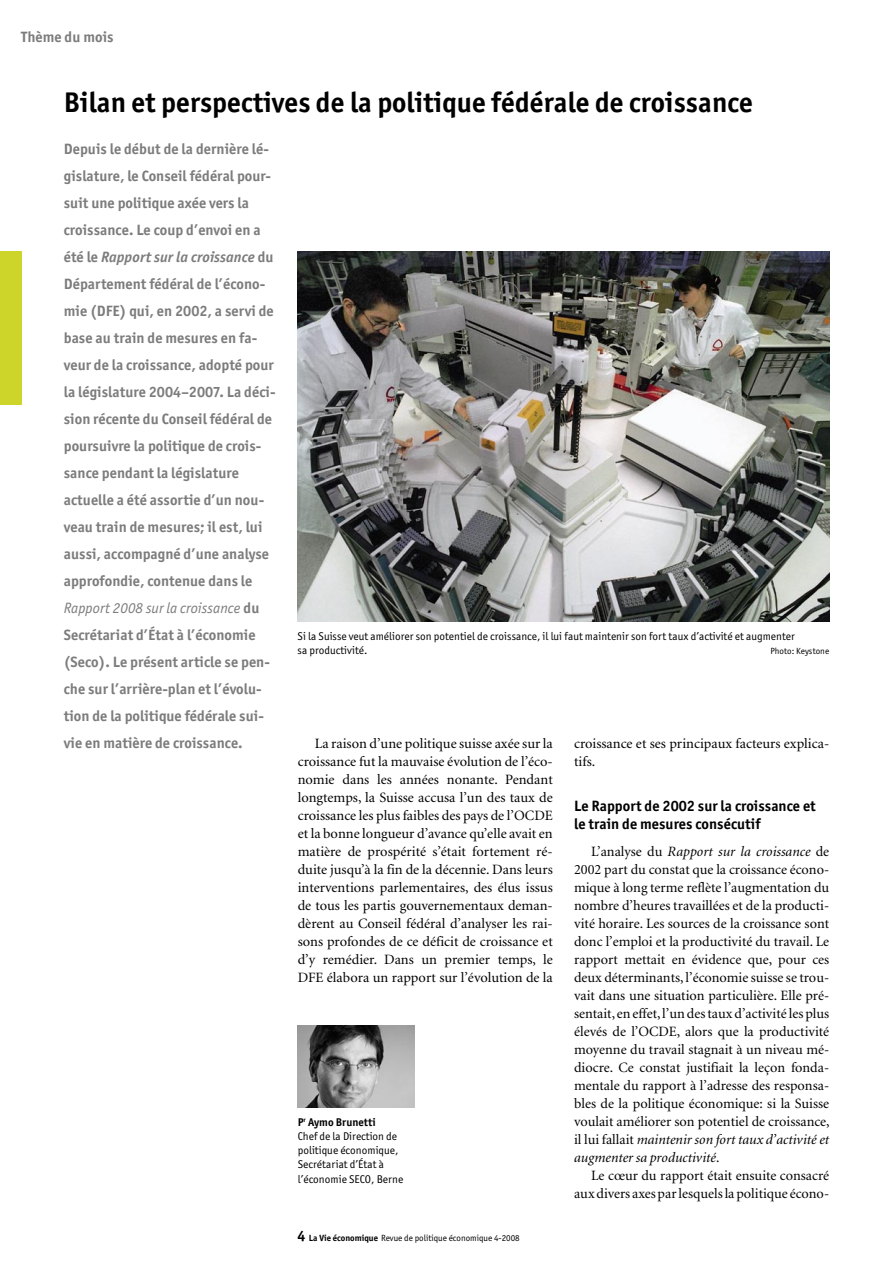
<style>
.page{position:relative;width:893px;height:1263px;background:#fff}
.page>*{position:absolute;margin:0;border:0;box-sizing:border-box;transform-origin:0 0}
._01_Titel{font:700 28.5px "Officina San ITC";letter-spacing:.005em;color:#000}
._02_Vorspann{font:700 15px/27px "Officina San ITC";letter-spacing:.005em;color:#7c7c7c}
._04_Zwischentitel_1{font:700 15px/18px "Officina San ITC";letter-spacing:.005em;color:#000}
.Rubriktitel_links{font:700 15px "Officina San ITC";letter-spacing:.005em;color:#7c7c7c}
._03_Grundschrift{font:14.25px/18px "Minion";color:#000;text-align:justify}
._07_Legende{font:11.25px/14.2px "Officina San ITC";letter-spacing:.005em;color:#000}
.Autor{font:11.25px/14.2px "Officina San ITC";letter-spacing:.005em;color:#000}
.Autor-fett{font:700 11.25px "Officina San ITC";letter-spacing:.005em;color:#000}
._07_Legende-2{font:9px "Officina San ITC";color:#000}
.s1{font-style:italic}
.s2{font-weight:400;font-style:italic}
.s3{font-weight:700;font-size:15px}
.s4{font-weight:700}
</style>
<div class="page">
<div style="left:0;top:252px;width:21px;height:153px;background:#cdd52b"></div>
<img style="left:298px;top:1026px;width:117px;height:82px">
<img style="left:298px;top:251px;width:531px;height:370px">
<p class="Rubriktitel_links" style="left:21px;top:27px;width:94px">Thème du mois</p>
<p class="_01_Titel" style="left:64px;top:84px;width:691px">Bilan et perspectives de la politique fédérale de croissance</p>
<p class="_02_Vorspann" style="left:64px;top:136px;width:213px">Depuis le début de la dernière lé&shy;gislature, le Conseil fédéral pour&shy;suit une politique axée vers la croissance. Le coup d’envoi en a été le <span class="s1">Rapport sur la croissance</span> du<br>Département fédéral de l’écono&shy;mie (DFE) qui, en 2002, a servi de base au train de mesures en fa&shy;veur de la croissance, adopté pour la législature 2004–2007. La déci&shy;sion récente du Conseil fédéral de poursuivre la politique de crois&shy;sance pendant la législature actuelle a été assortie d’un nou&shy;veau train de mesures; il est, lui aussi, accompagné d’une analyse approfondie, contenue dans le<br><span class="s2">Rapport 2008 sur la croissance</span> du<br>Secrétariat d’État à l’économie (Seco). Le présent article se pen&shy;che sur l’arrière-plan et l’évolu&shy;tion de la politique fédérale sui&shy;vie en matière de croissance.</p>
<p class="_07_Legende" style="left:298px;top:629px;width:499px">Si la Suisse veut améliorer son potentiel de croissance, il lui faut maintenir son fort taux d’activité et augmenter sa productivité.</p>
<p class="_07_Legende-2" style="left:770px;top:646px;width:60px">Photo: Keystone</p>
<p class="_03_Grundschrift" style="left:298px;top:734px;width:257px;text-indent:17px">La raison d’une politique suisse axée sur la croissance fut la mauvaise évolution de l’éco&shy;nomie dans les années nonante. Pendant longtemps, la Suisse accusa l’un des taux de croissance les plus faibles des pays de l’OCDE et la bonne longueur d’avance qu’elle avait en matière de prospérité s’était fortement ré&shy;duite jusqu’à la fin de la décennie. Dans leurs interventions parlementaires, des élus issus de tous les partis gouvernementaux deman&shy;dèrent au Conseil fédéral d’analyser les rai&shy;sons profondes de ce déficit de croissance et d’y remédier. Dans un premier temps, le DFE élabora un rapport sur l’évolution de la</p>
<p class="_03_Grundschrift" style="left:574px;top:734px;width:257px">croissance et ses principaux facteurs explica&shy;tifs.</p>
<p class="_04_Zwischentitel_1" style="left:574px;top:796px;width:243px">Le Rapport de 2002 sur la croissance et le train de mesures consécutif</p>
<p class="_03_Grundschrift" style="left:574px;top:842px;width:257px;text-indent:17px">L’analyse du <span class="s1">Rapport sur la croissance</span> de 2002 part du constat que la croissance écono&shy;mique à long terme reflète l’augmentation du nombre d’heures travaillées et de la producti&shy;vité horaire. Les sources de la croissance sont donc l’emploi et la productivité du travail. Le rapport mettait en évidence que, pour ces deux déterminants, l’économie suisse se trou&shy;vait dans une situation particulière. Elle pré&shy;sentait, en effet, l’un des taux d’activité les plus élevés de l’OCDE, alors que la productivité moyenne du travail stagnait à un niveau mé&shy;diocre. Ce constat justifiait la leçon fonda&shy;mentale du rapport à l’adresse des responsa&shy;bles de la politique économique: si la Suisse voulait améliorer son potentiel de croissance, il lui fallait <span class="s1">maintenir son fort taux d’activité et augmenter sa productivité</span>.</p>
<p class="_03_Grundschrift" style="left:574px;top:1166px;width:257px;text-align:right">Le cœur du rapport était ensuite consacré aux divers axes par lesquels la politique écono-</p>
<p class="Autor-fett" style="left:298px;top:1115px;width:80px">P<sup>r</sup> Aymo Brunetti</p>
<p class="Autor" style="left:298px;top:1129px;width:107px">Chef de la Direction de politique économique,<br>Secrétariat d’État à l’économie SECO, Berne</p>
<p class="_07_Legende-2" style="left:298px;top:1232px;width:224px"><span class="s3">4</span> <span class="s4">La Vie économique</span> Revue de politique économique 4-2008</p>
</div>
